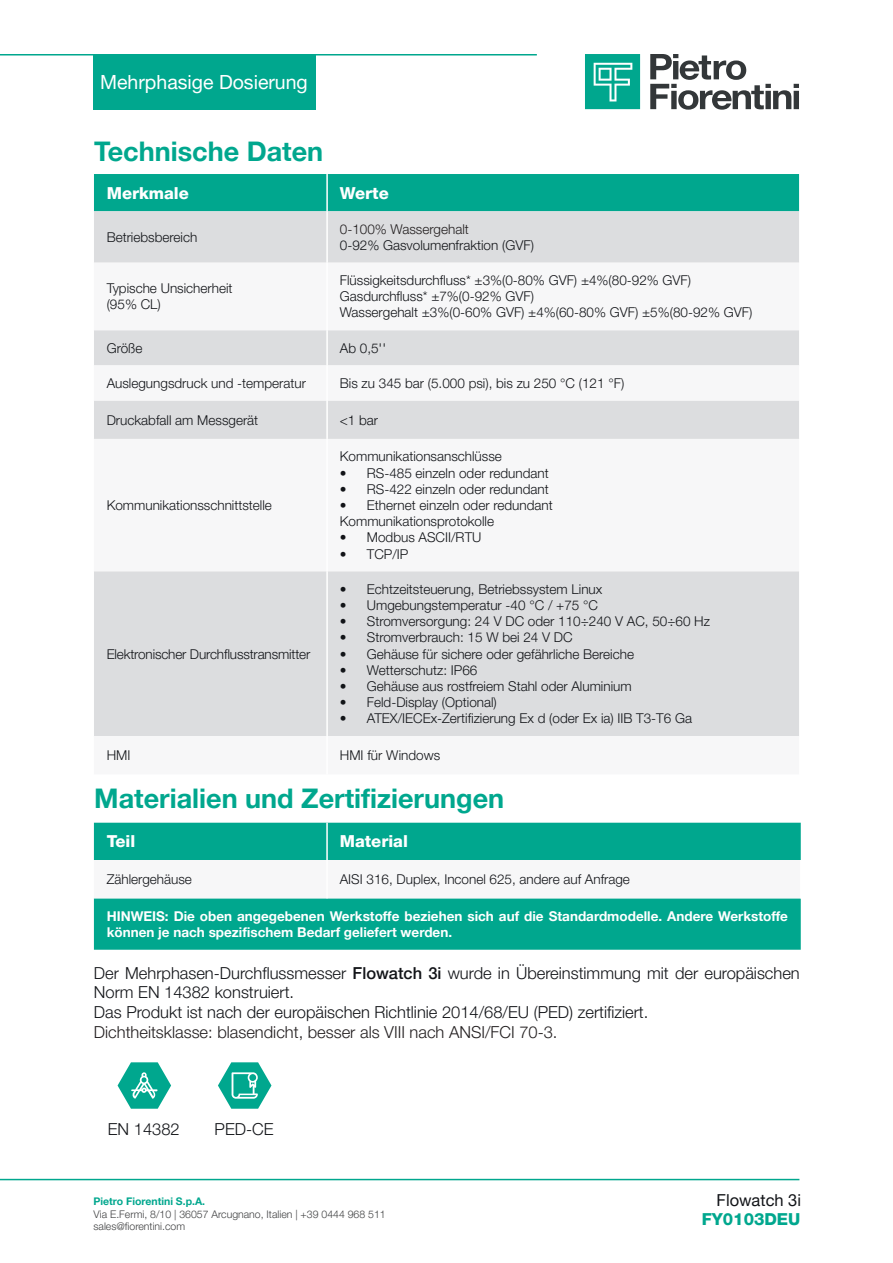
<style>
.page{position:relative;width:893px;height:1263px;background:#fff}
.page>*{position:absolute;margin:0;border:0;box-sizing:border-box;transform-origin:0 0}
.t1{font:700 27px "Helvetica Neue LT Pro";color:#00a78e}
.t2{font:19.5px "Helvetica Neue LT Pro";color:#fff}
.t3{font:300 16.5px/19.8px "Helvetica Neue LT Pro";color:#121418}
.t4{font:300 16.5px "Helvetica Neue LT Pro";color:#231f20}
.t5{font:800 16.5px "Helvetica Neue LT Pro";color:#fff}
.t6{font:16.5px "Helvetica Neue LT Pro";color:#121418}
.t7{font:800 16.5px "Helvetica Neue LT Pro";color:#00a78e}
.t8{font:300 13.5px/16.2px "Helvetica Neue LT Pro";color:#121418}
.t9{font:700 13.5px/16.2px "Helvetica Neue LT Pro";color:#fff}
.t10{font:300 13.5px "Helvetica Neue LT Pro";color:#231f20}
.t11{font:300 10.5px/12.6px "Helvetica Neue LT Pro";color:#414243}
.t12{font:700 10.5px "Helvetica Neue LT Pro";color:#00a78e}
.s1{font-weight:500}
</style>
<div class="page">
<hr style="left:0;top:54px;width:537px;height:2px;background:#00a78e">
<hr style="left:0;top:1179px;width:799px;height:1px;background:#00a78e">
<svg style="left:650px;top:54px;width:149px;height:56px"></svg>
<svg style="left:585px;top:54px;width:55px;height:55px;background:#25b39e"></svg>
<div style="left:94px;top:55px;width:222px;height:55px;background:#00a78e"></div>
<svg style="left:118px;top:1062px;width:53px;height:47px"></svg>
<svg style="left:218px;top:1062px;width:53px;height:47px"></svg>
<div style="left:94px;top:174px;width:705px;height:37px;background:#00a78e"></div>
<div style="left:94px;top:211px;width:705px;height:52px;background:#dcdddf"></div>
<svg style="left:94px;top:330px;width:705px;height:406px;fill:#dcdddf"></svg>
<hr style="left:326px;top:330px;width:2px;height:35px;background:#fff">
<hr style="left:326px;top:365px;width:2px;height:35px;background:#fff">
<hr style="left:326px;top:400px;width:2px;height:39px;background:#fff">
<hr style="left:326px;top:439px;width:2px;height:132px;background:#fff">
<hr style="left:326px;top:571px;width:2px;height:165px;background:#fff">
<hr style="left:326px;top:211px;width:2px;height:52px;background:#fff">
<hr style="left:326px;top:174px;width:2px;height:37px;background:#fff">
<div style="left:94px;top:823px;width:707px;height:127px;background:#00a78e"></div>
<svg style="left:94px;top:860px;width:706px;height:38px"></svg>
<hr style="left:326px;top:823px;width:2px;height:37px;background:#fff">
<hr style="left:326px;top:860px;width:2px;height:38px;background:#fff">
<hr style="left:800px;top:860px;width:1px;height:38px;background:#fff">
<h2 class="t2" style="left:100px;top:70px;width:209px">Mehrphasige Dosierung</h2>
<h1 class="t1" style="left:94px;top:135px;width:231px">Technische Daten</h1>
<p class="t5" style="left:107px;top:183px;width:84px">Merkmale</p>
<p class="t5" style="left:340px;top:183px;width:50px">Werte</p>
<p class="t8" style="left:107px;top:229px;width:92px">Betriebsbereich</p>
<p class="t10" style="left:340px;top:221px;width:131px">0-100% Wassergehalt</p>
<p class="t8" style="left:340px;top:237px;width:196px">0-92% Gasvolumenfraktion (GVF)</p>
<p class="t8" style="left:107px;top:280px;width:127px">Typische Unsicherheit (95% CL)</p>
<p class="t8" style="left:340px;top:272px;width:414px">Flüssigkeitsdurchfluss* ±3%(0-80% GVF) ±4%(80-92% GVF)<br>Gasdurchfluss* ±7%(0-92% GVF)<br>Wassergehalt ±3%(0-60% GVF) ±4%(60-80% GVF) ±5%(80-92% GVF)</p>
<p class="t8" style="left:107px;top:339px;width:37px">Größe</p>
<p class="t8" style="left:340px;top:339px;width:48px">Ab 0,5''</p>
<p class="t8" style="left:107px;top:375px;width:201px">Auslegungsdruck und -temperatur</p>
<p class="t8" style="left:340px;top:375px;width:286px">Bis zu 345 bar (5.000 psi), bis zu 250 °C (121 °F)</p>
<p class="t8" style="left:107px;top:411px;width:153px">Druckabfall am Messgerät</p>
<p class="t8" style="left:340px;top:411px;width:40px">&lt;1 bar</p>
<p class="t8" style="left:107px;top:497px;width:167px">Kommunikationsschnittstelle</p>
<p class="t8" style="left:107px;top:645px;width:205px">Elektronischer Durchflusstransmitter</p>
<p class="t8" style="left:340px;top:448px;width:163px">Kommunikationsanschlüsse</p>
<p class="t8" style="left:340px;top:464px;width:210px">• RS-485 einzeln oder redundant</p>
<p class="t8" style="left:340px;top:480px;width:210px">• RS-422 einzeln oder redundant</p>
<p class="t8" style="left:340px;top:497px;width:214px">• Ethernet einzeln oder redundant<br>Kommunikationsprotokolle</p>
<p class="t8" style="left:340px;top:529px;width:143px">• Modbus ASCII/RTU</p>
<p class="t8" style="left:340px;top:545px;width:70px">• TCP/IP</p>
<p class="t8" style="left:340px;top:580px;width:264px">• Echtzeitsteuerung, Betriebssystem Linux</p>
<p class="t8" style="left:340px;top:597px;width:260px">• Umgebungstemperatur -40 °C / +75 °C</p>
<p class="t8" style="left:340px;top:613px;width:372px">• Stromversorgung: 24 V DC oder 110÷240 V AC, 50÷60 Hz</p>
<p class="t8" style="left:340px;top:629px;width:234px">• Stromverbrauch: 15 W bei 24 V DC</p>
<p class="t8" style="left:340px;top:645px;width:296px">• Gehäuse für sichere oder gefährliche Bereiche</p>
<p class="t8" style="left:340px;top:661px;width:139px">• Wetterschutz: IP66</p>
<p class="t8" style="left:340px;top:678px;width:293px">• Gehäuse aus rostfreiem Stahl oder Aluminium</p>
<p class="t8" style="left:340px;top:694px;width:159px">• Feld-Display (Optional)</p>
<p class="t8" style="left:340px;top:710px;width:354px">• ATEX/IECEx-Zertifizierung Ex d (oder Ex ia) IIB T3-T6 Ga</p>
<p class="t8" style="left:107px;top:747px;width:25px">HMI</p>
<p class="t8" style="left:340px;top:747px;width:102px">HMI für Windows</p>
<h1 class="t1" style="left:94px;top:782px;width:411px">Materialien und Zertifizierungen</h1>
<p class="t5" style="left:107px;top:831px;width:30px">Teil</p>
<p class="t5" style="left:340px;top:831px;width:70px">Material</p>
<p class="t8" style="left:107px;top:871px;width:87px">Zählergehäuse</p>
<p class="t8" style="left:340px;top:871px;width:292px">AISI 316, Duplex, Inconel 625, andere auf Anfrage</p>
<p class="t9" style="left:107px;top:907px;width:683px">HINWEIS: Die oben angegebenen Werkstoffe beziehen sich auf die Standardmodelle. Andere Werkstoffe können je nach spezifischem Bedarf geliefert werden.</p>
<p class="t3" style="left:94px;top:962px;width:707px">Der Mehrphasen-Durchflussmesser <span class="s1">Flowatch 3i</span> wurde in Übereinstimmung mit der europäischen<br>Norm EN 14382 konstruiert.<br>Das Produkt ist nach der europäischen Richtlinie 2014/68/EU (PED) zertifiziert.</p>
<p class="t4" style="left:94px;top:1022px;width:465px">Dichtheitsklasse: blasendicht, besser als VIII nach ANSI/FCI 70-3.</p>
<p class="t3" style="left:108px;top:1119px;width:73px">EN 14382</p>
<p class="t3" style="left:215px;top:1119px;width:60px">PED-CE</p>
<p class="t12" style="left:94px;top:1195px;width:113px">Pietro Fiorentini S.p.A.</p>
<p class="t11" style="left:94px;top:1207px;width:294px">Via E.Fermi, 8/10 | 36057 Arcugnano, Italien | +39 0444 968 511 sales@fiorentini.com</p>
<p class="t6" style="left:716px;top:1190px;width:86px">Flowatch 3i</p>
<p class="t7" style="left:702px;top:1209px;width:100px">FY0103DEU</p>
</div>
